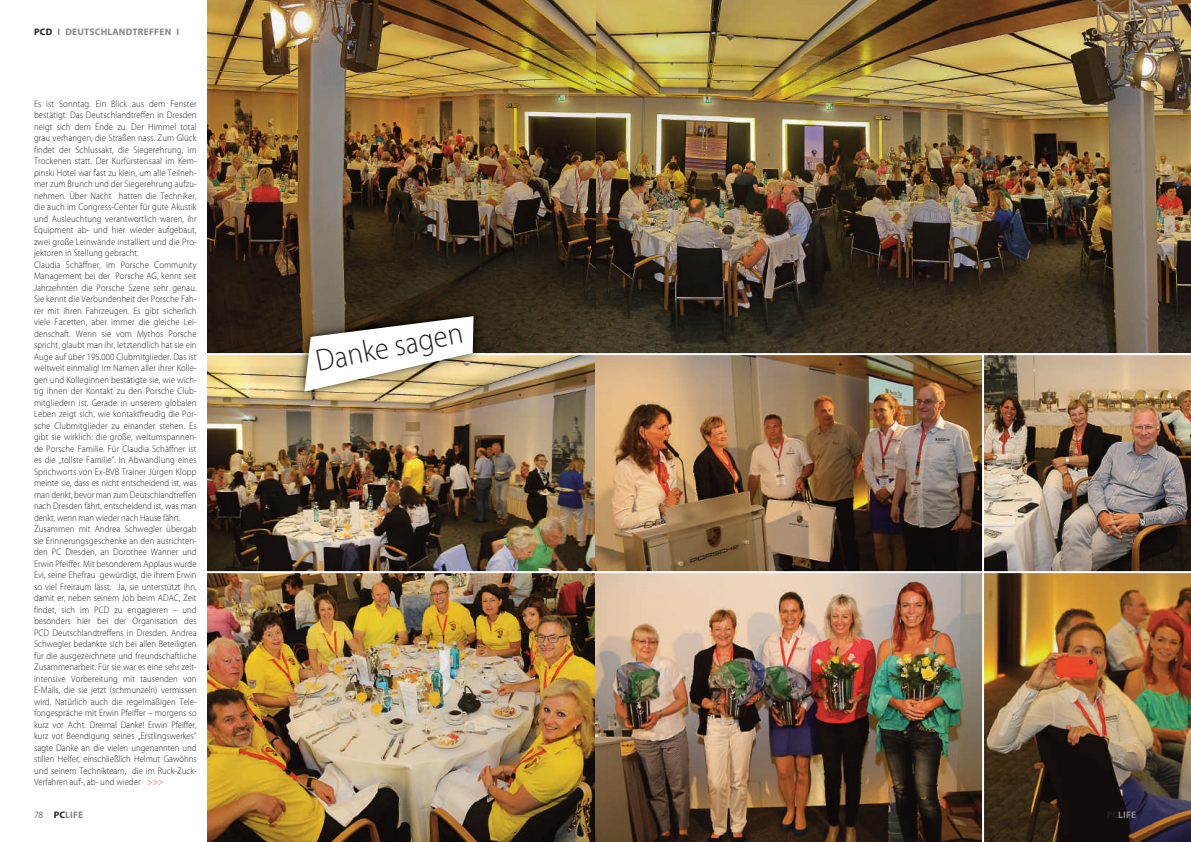
<style>
.page{position:relative;width:1191px;height:842px;background:#fff}
.page>*{position:absolute;margin:0;border:0;box-sizing:border-box;transform-origin:0 0}
.t1{font:300 30.9px "Myriad Pro";color:#231f20;scale:.92 1}
.t2{font:300 9.5px/11.5px "Myriad Pro";letter-spacing:.01em;color:#231f20;scale:.92 1}
.t3{font:700 9.5px "Myriad Pro";letter-spacing:.02em;color:#858789}
.s1{color:#231f20}
.s2{color:#e52824}
.s3{font-weight:300;color:#231f20}
</style>
<div class="page">
<img style="left:984px;top:573px;width:206px;height:269px">
<img style="left:208px;top:1px;width:982px;height:352px">
<img style="left:984px;top:355px;width:206px;height:216px">
<img style="left:208px;top:355px;width:774px;height:487px">
<hr style="left:204px;top:571px;width:986px;height:2px;background:#fff">
<img style="left:294px;top:263px;width:202px;height:90px">
<img style="left:282px;top:355px;width:202px;height:90px">
<img style="left:294px;top:353px;width:191px;height:2px">
<svg style="left:304px;top:316px;width:169px;height:76px"></svg>
<p class="t3" style="left:34px;top:27px;width:146px"><span class="s1">PCD</span> I DEUTSCHLANDTREFFEN I</p>
<p class="t2" style="left:34px;top:98px;width:178px">Es ist Sonntag. Ein Blick aus dem Fenster bestätigt: Das Deutschlandtreffen in Dresden neigt sich dem Ende zu. Der Himmel total grau verhangen, die Straßen nass. Zum Glück findet der Schlussakt, die Siegerehrung, im Trockenen statt. Der Kurfürstensaal im Kem&shy;pinski Hotel war fast zu klein, um alle Teilneh&shy;mer zum Brunch und der Siegerehrung aufzu&shy;nehmen. Über Nacht hatten die Techniker, die auch im Congress-Center für gute Akustik und Ausleuchtung verantwortlich waren, ihr Equipment ab- und hier wieder aufgebaut, zwei große Leinwände installiert und die Pro&shy;jektoren in Stellung gebracht.<br>Claudia Schäffner, im Porsche Community Management bei der Porsche AG, kennt seit Jahrzehnten die Porsche Szene sehr genau.<br>Sie kennt die Verbundenheit der Porsche Fah&shy;rer mit ihren Fahrzeugen. Es gibt sicherlich viele Facetten, aber immer die gleiche Lei&shy;denschaft. Wenn sie vom Mythos Porsche spricht, glaubt man ihr, letztendlich hat sie ein Auge auf über 195.000 Clubmitglieder. Das ist weltweit einmalig! Im Namen aller ihrer Kolle&shy;gen und Kolleginnen bestätigte sie, wie wich&shy;tig ihnen der Kontakt zu den Porsche Club&shy;mitgliedern ist. Gerade in unserem globalen Leben zeigt sich, wie kontaktfreudig die Por&shy;sche Clubmitglieder zu einander stehen. Es gibt sie wirklich: die große, weltumspannen&shy;de Porsche Familie. Für Claudia Schäffner ist es die „tollste Familie”. In Abwandlung eines Sprichworts von Ex-BVB Trainer Jürgen Klopp meinte sie, dass es nicht entscheidend ist, was man denkt, bevor man zum Deutschlandtreffen nach Dresden fährt, entscheidend ist, was man denkt, wenn man wieder nach Hause fährt.<br>Zusammen mit Andrea Schwegler übergab sie Erinnerungsgeschenke an den ausrichten&shy;den PC Dresden, an Dorothee Wanner und Erwin Pfeiffer. Mit besonderem Applaus wurde Evi, seine Ehefrau gewürdigt, die ihrem Erwin so viel Freiraum lässt. Ja, sie unterstützt ihn, damit er, neben seinem Job beim ADAC, Zeit findet, sich im PCD zu engagieren – und besonders hier bei der Organisation des PCD Deutschlandtreffens in Dresden. Andrea Schwegler bedankte sich bei allen Beteiligten für die ausgezeichnete und freundschaftliche Zusammenarbeit. Für sie war es eine sehr zeit&shy;intensive Vorbereitung mit tausenden von E-Mails, die sie jetzt (schmunzeln) vermissen wird. Natürlich auch die regelmäßigen Tele&shy;fongespräche mit Erwin Pfeiffer – morgens so kurz vor Acht. Dreimal Danke! Erwin Pfeiffer, kurz vor Beendigung seines „Erstlingswerkes” sagte Danke an die vielen ungenannten und stillen Helfer, einschließlich Helmut Gawöhns und seinem Technikteam, die im Ruck-Zuck-Verfahren auf-, ab- und wieder <span class="s2">&gt;&gt;&gt;</span></p>
<p class="t3" style="left:34px;top:809px;width:51px"><span class="s3">78</span> <span class="s1">PC</span>LIFE</p>
<h1 class="t1" style="left:313px;top:344px;width:163px;rotate:-11deg">Danke sagen</h1>
<p class="t3" style="left:1106px;top:809px;width:52px"><span class="s1">PC</span>LIFE <span class="s3">79</span></p>
</div>
